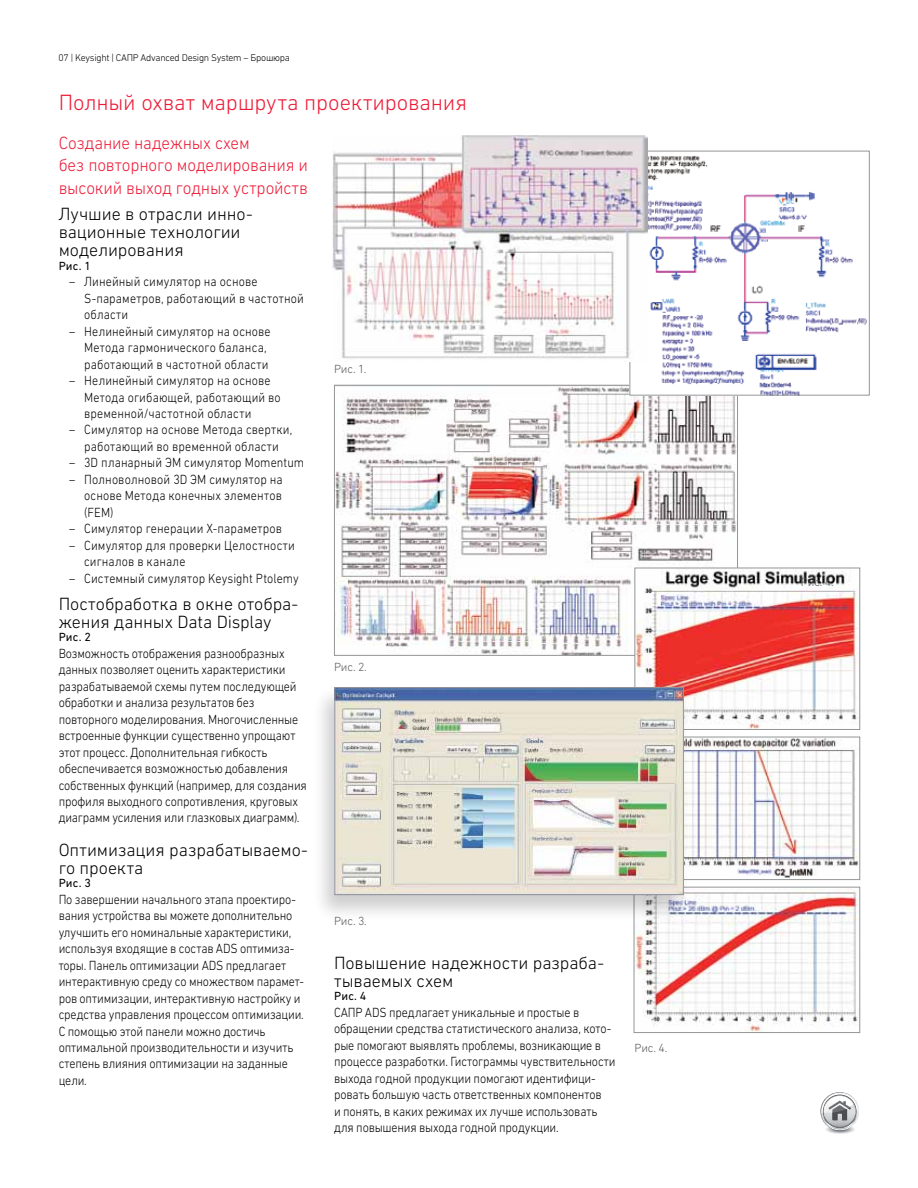
<style>
.page{position:relative;width:918px;height:1188px;background:#fff}
.page>*{position:absolute;margin:0;border:0;box-sizing:border-box;transform-origin:0 0}
.t1{font:300 22.5px "DIN Next CYR";letter-spacing:-.005em;color:#ed1b37}
.t2{font:300 18px/18px "DIN Next CYR";letter-spacing:-.005em;color:#000}
.t3{font:300 18px/22.5px "DIN Next CYR";letter-spacing:-.005em;color:#ed1b37;scale:.95 1}
.t4{font:300 13.5px/16.5px "DIN Next CYR";letter-spacing:-.005em;color:#000;scale:.9 1}
.t5{font:300 12px "DIN Next CYR";letter-spacing:-.01em;color:#58595b}
.t6{font:12px "DIN Next CYR";letter-spacing:.02em;color:#000}
.t7{font:300 9.9px "DIN Next CYR";letter-spacing:-.025em;color:#000}
</style>
<div class="page">
<svg style="left:820px;top:1092px;width:39px;height:42px"></svg>
<img style="left:336px;top:387px;width:400px;height:267px">
<img style="left:632px;top:155px;width:235px;height:239px">
<div style="left:630px;top:151px;width:240px;height:245px;border:1px solid #939598"></div>
<img style="left:333px;top:135px;width:315px;height:227px">
<img style="left:634px;top:567px;width:227px;height:163px">
<svg style="left:691px;top:736px;width:170px;height:144px"></svg>
<svg style="left:633px;top:886px;width:228px;height:147px"></svg>
<div style="left:311px;top:685px;width:380px;height:238px;background:#000;opacity:.2"></div>
<img style="left:336px;top:689px;width:346px;height:204px">
<div style="left:334px;top:687px;width:350px;height:208px;border:1px solid #939598"></div>
<p class="t7" style="left:59px;top:52px;width:233px">07 | Keysight | САПР Advanced Design System – Брошюра</p>
<h1 class="t1" style="left:59px;top:90px;width:410px">Полный охват маршрута проектирования</h1>
<h2 class="t3" style="left:59px;top:131px;width:264px">Создание надежных схем<br>без повторного моделирования и высокий выход годных устройств</h2>
<h2 class="t2" style="left:59px;top:205px;width:196px">Лучшие в отрасли инно&shy;вационные технологии моделирования</h2>
<p class="t6" style="left:59px;top:259px;width:34px">Рис. 1</p>
<p class="t4" style="left:84px;top:273px;width:246px;text-indent:-15px">– Линейный симулятор на основе<br>S-параметров, работающий в частотной области</p>
<p class="t4" style="left:84px;top:323px;width:209px;text-indent:-15px">– Нелинейный симулятор на основе<br>Метода гармонического баланса, работающий в частотной области</p>
<p class="t4" style="left:84px;top:372px;width:220px;text-indent:-15px">– Нелинейный симулятор на основе<br>Метода огибающей, работающий во временной/частотной области</p>
<p class="t4" style="left:69px;top:422px;width:249px;text-align:center">– Симулятор на основе Метода свертки, работающий во временной области</p>
<p class="t4" style="left:69px;top:455px;width:262px">– 3D планарный ЭМ симулятор Momentum</p>
<p class="t4" style="left:84px;top:471px;width:222px;text-align:justify;text-indent:-15px">– Полноволновой 3D ЭМ симулятор на основе Метода конечных элементов (FEM)</p>
<p class="t4" style="left:69px;top:520px;width:238px">– Симулятор генерации Х-параметров</p>
<p class="t4" style="left:84px;top:537px;width:236px;text-indent:-15px">– Симулятор для проверки Целостности сигналов в канале</p>
<p class="t4" style="left:69px;top:570px;width:257px">– Системный симулятор Keysight Ptolemy</p>
<h2 class="t2" style="left:59px;top:594px;width:241px">Постобработка в окне отобра&shy;жения данных Data Display</h2>
<p class="t6" style="left:59px;top:630px;width:34px">Рис. 2</p>
<p class="t4" style="left:59px;top:645px;width:277px">Возможность отображения разнообразных данных позволяет оценить характеристики разрабатываемой схемы путем последующей обработки и анализа результатов без повторного моделирования. Многочисленные встроенные функции существенно упрощают этот процесс. Дополнительная гибкость обеспечивается возможностью добавления собственных функций (например, для создания профиля выходного сопротивления, круговых диаграмм усиления или глазковых диаграмм).</p>
<h2 class="t2" style="left:59px;top:840px;width:251px">Оптимизация разрабатываемо&shy;го проекта</h2>
<p class="t6" style="left:59px;top:876px;width:34px">Рис. 3</p>
<p class="t4" style="left:59px;top:891px;width:274px">По завершении начального этапа проектиро&shy;вания устройства вы можете дополнительно улучшить его номинальные характеристики, используя входящие в состав ADS оптимиза&shy;торы. Панель оптимизации ADS предлагает интерактивную среду со множеством парамет&shy;ров оптимизации, интерактивную настройку и средства управления процессом оптимизации.<br>С помощью этой панели можно достичь оптимальной производительности и изучить степень влияния оптимизации на заданные цели.</p>
<p class="t5" style="left:334px;top:362px;width:34px">Рис. 1.</p>
<p class="t5" style="left:334px;top:660px;width:34px">Рис. 2.</p>
<p class="t5" style="left:334px;top:914px;width:34px">Рис. 3.</p>
<h2 class="t2" style="left:334px;top:953px;width:272px">Повышение надежности разраба&shy;тываемых схем</h2>
<p class="t6" style="left:334px;top:989px;width:34px">Рис. 4</p>
<p class="t4" style="left:334px;top:1004px;width:314px">САПР ADS предлагает уникальные и простые в обращении средства статистического анализа, кото&shy;рые помогают выявлять проблемы, возникающие в процессе разработки. Гистограммы чувствительности выхода годной продукции помогают идентифици&shy;ровать большую часть ответственных компонентов<br>и понять, в каких режимах их лучше использовать для повышения выхода годной продукции.</p>
<p class="t5" style="left:634px;top:1041px;width:34px">Рис. 4.</p>
<p class="t5" style="left:801px;top:575px;width:34px">Рис. 4.</p>
</div>
